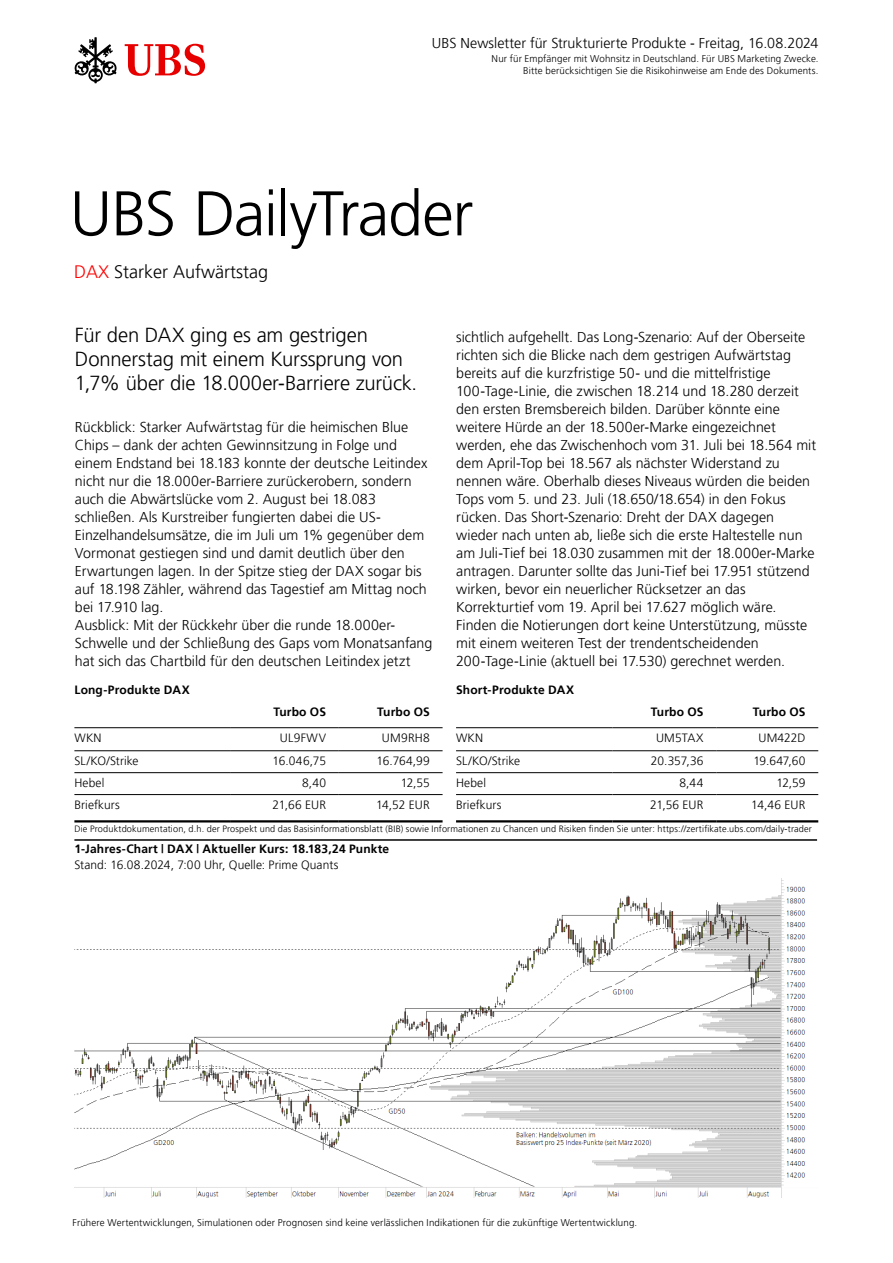
<style>
.page{position:relative;width:893px;height:1263px;background:#fff}
.page>*{position:absolute;margin:0;border:0;box-sizing:border-box;transform-origin:0 0}
.t1{font:300 63px "Frutiger 45";letter-spacing:-.025em;color:#000}
.t2{font:300 20.25px/24px "Frutiger 45";letter-spacing:-.01em;color:#000}
.t3{font:300 18px "Frutiger 45";color:#000}
.t4{font:300 14.25px/18px "Frutiger 45";color:#000}
.t5{font:300 12px "Frutiger 45";letter-spacing:.01em;color:#000}
.t6{font:300 12px "Frutiger 45";letter-spacing:.01em;color:#000}
.t7{font:300 9.75px/12px "Frutiger 45";letter-spacing:.015em;color:#000;text-align:right}
.t8{font:300 9.15px "Frutiger 45";letter-spacing:.015em;color:#000}
.s1{color:#f00}
</style>
<div class="page">
<svg style="left:125px;top:44px;width:80px;height:32px"></svg>
<svg style="left:74px;top:37px;width:43px;height:46px"></svg>
<img style="left:74px;top:878px;width:732px;height:319px">
<hr style="left:231px;top:750px;width:108px;height:1px;background:#000">
<hr style="left:74px;top:727px;width:157px;height:1px;background:#000">
<hr style="left:231px;top:727px;width:108px;height:1px;background:#000">
<hr style="left:339px;top:727px;width:104px;height:1px;background:#000">
<hr style="left:74px;top:750px;width:157px;height:1px;background:#000">
<hr style="left:339px;top:750px;width:104px;height:1px;background:#000">
<hr style="left:74px;top:772px;width:157px;height:1px;background:#000">
<hr style="left:231px;top:772px;width:108px;height:1px;background:#000">
<hr style="left:339px;top:772px;width:104px;height:1px;background:#000">
<hr style="left:74px;top:794px;width:157px;height:1px;background:#000">
<hr style="left:231px;top:794px;width:108px;height:1px;background:#000">
<hr style="left:339px;top:794px;width:104px;height:1px;background:#000">
<hr style="left:74px;top:820px;width:157px;height:2px;background:#000">
<hr style="left:231px;top:820px;width:108px;height:2px;background:#000">
<hr style="left:339px;top:820px;width:104px;height:2px;background:#000">
<hr style="left:716px;top:750px;width:102px;height:1px;background:#000">
<hr style="left:456px;top:727px;width:156px;height:1px;background:#000">
<hr style="left:612px;top:727px;width:104px;height:1px;background:#000">
<hr style="left:716px;top:727px;width:102px;height:1px;background:#000">
<hr style="left:456px;top:750px;width:156px;height:1px;background:#000">
<hr style="left:612px;top:750px;width:104px;height:1px;background:#000">
<hr style="left:456px;top:772px;width:156px;height:1px;background:#000">
<hr style="left:612px;top:772px;width:104px;height:1px;background:#000">
<hr style="left:716px;top:772px;width:102px;height:1px;background:#000">
<hr style="left:456px;top:794px;width:156px;height:1px;background:#000">
<hr style="left:612px;top:794px;width:104px;height:1px;background:#000">
<hr style="left:716px;top:794px;width:102px;height:1px;background:#000">
<hr style="left:456px;top:820px;width:156px;height:2px;background:#000">
<hr style="left:612px;top:820px;width:104px;height:2px;background:#000">
<hr style="left:716px;top:820px;width:102px;height:2px;background:#000">
<hr style="left:74px;top:839px;width:743px;height:2px;background:#000">
<p class="t4" style="left:432px;top:34px;width:388px">UBS Newsletter für Strukturierte Produkte - Freitag, 16.08.2024</p>
<p class="t7" style="left:492px;top:53px;width:328px">Nur für Empfänger mit Wohnsitz in Deutschland. Für UBS Marketing Zwecke.<br>Bitte berücksichtigen Sie die Risikohinweise am Ende des Dokuments.</p>
<h1 class="t1" style="left:70px;top:177px;width:405px">UBS DailyTrader</h1>
<p class="t3" style="left:74px;top:261px;width:196px"><span class="s1">DAX</span> Starker Aufwärtstag</p>
<h2 class="t2" style="left:75px;top:323px;width:344px">Für den DAX ging es am gestrigen<br>Donnerstag mit einem Kurssprung von<br>1,7% über die 18.000er-Barriere zurück.</h2>
<p class="t4" style="left:75px;top:418px;width:359px">Rückblick: Starker Aufwärtstag für die heimischen Blue Chips – dank der achten Gewinnsitzung in Folge und einem Endstand bei 18.183 konnte der deutsche Leitindex nicht nur die 18.000er-Barriere zurückerobern, sondern auch die Abwärtslücke vom 2. August bei 18.083 schließen. Als Kurstreiber fungierten dabei die US-Einzelhandelsumsätze, die im Juli um 1% gegenüber dem Vormonat gestiegen sind und damit deutlich über den Erwartungen lagen. In der Spitze stieg der DAX sogar bis auf 18.198 Zähler, während das Tagestief am Mittag noch bei 17.910 lag.<br>Ausblick: Mit der Rückkehr über die runde 18.000er-Schwelle und der Schließung des Gaps vom Monatsanfang hat sich das Chartbild für den deutschen Leitindex jetzt</p>
<p class="t4" style="left:456px;top:328px;width:361px">sichtlich aufgehellt. Das Long-Szenario: Auf der Oberseite richten sich die Blicke nach dem gestrigen Aufwärtstag bereits auf die kurzfristige 50- und die mittelfristige 100-Tage-Linie, die zwischen 18.214 und 18.280 derzeit den ersten Bremsbereich bilden. Darüber könnte eine weitere Hürde an der 18.500er-Marke eingezeichnet werden, ehe das Zwischenhoch vom 31. Juli bei 18.564 mit dem April-Top bei 18.567 als nächster Widerstand zu nennen wäre. Oberhalb dieses Niveaus würden die beiden Tops vom 5. und 23. Juli (18.650/18.654) in den Fokus rücken. Das Short-Szenario: Dreht der DAX dagegen wieder nach unten ab, ließe sich die erste Haltestelle nun am Juli-Tief bei 18.030 zusammen mit der 18.000er-Marke antragen. Darunter sollte das Juni-Tief bei 17.951 stützend wirken, bevor ein neuerlicher Rücksetzer an das Korrekturtief vom 19. April bei 17.627 möglich wäre.<br>Finden die Notierungen dort keine Unterstützung, müsste mit einem weiteren Test der trendentscheidenden 200-Tage-Linie (aktuell bei 17.530) gerechnet werden.</p>
<p class="t6" style="left:74px;top:682px;width:117px">Long-Produkte DAX</p>
<p class="t6" style="left:456px;top:682px;width:119px">Short-Produkte DAX</p>
<p class="t6" style="left:273px;top:705px;width:54px">Turbo OS</p>
<p class="t6" style="left:377px;top:705px;width:54px">Turbo OS</p>
<p class="t6" style="left:651px;top:705px;width:54px">Turbo OS</p>
<p class="t6" style="left:753px;top:705px;width:54px">Turbo OS</p>
<p class="t5" style="left:74px;top:731px;width:29px">WKN</p>
<p class="t5" style="left:280px;top:731px;width:48px">UL9FWV</p>
<p class="t5" style="left:382px;top:731px;width:49px">UM9RH8</p>
<p class="t5" style="left:74px;top:754px;width:66px">SL/KO/Strike</p>
<p class="t5" style="left:273px;top:754px;width:55px">16.046,75</p>
<p class="t5" style="left:377px;top:754px;width:55px">16.764,99</p>
<p class="t5" style="left:74px;top:776px;width:32px">Hebel</p>
<p class="t5" style="left:302px;top:776px;width:26px">8,40</p>
<p class="t5" style="left:401px;top:776px;width:31px">12,55</p>
<p class="t5" style="left:74px;top:798px;width:47px">Briefkurs</p>
<p class="t5" style="left:273px;top:798px;width:55px">21,66 EUR</p>
<p class="t5" style="left:376px;top:798px;width:55px">14,52 EUR</p>
<p class="t5" style="left:456px;top:731px;width:29px">WKN</p>
<p class="t5" style="left:656px;top:731px;width:49px">UM5TAX</p>
<p class="t5" style="left:758px;top:731px;width:49px">UM422D</p>
<p class="t5" style="left:456px;top:754px;width:66px">SL/KO/Strike</p>
<p class="t5" style="left:651px;top:754px;width:54px">20.357,36</p>
<p class="t5" style="left:753px;top:754px;width:54px">19.647,60</p>
<p class="t5" style="left:456px;top:776px;width:32px">Hebel</p>
<p class="t5" style="left:679px;top:776px;width:26px">8,44</p>
<p class="t5" style="left:776px;top:776px;width:31px">12,59</p>
<p class="t5" style="left:456px;top:798px;width:47px">Briefkurs</p>
<p class="t5" style="left:650px;top:798px;width:55px">21,56 EUR</p>
<p class="t5" style="left:751px;top:798px;width:56px">14,46 EUR</p>
<p class="t8" style="left:74px;top:823px;width:739px">Die Produktdokumentation, d.h. der Prospekt und das Basisinformationsblatt (BIB) sowie Informationen zu Chancen und Risiken finden Sie unter: https://zertifikate.ubs.com/daily-trader</p>
<p class="t6" style="left:74px;top:842px;width:316px">1-Jahres-Chart | DAX | Aktueller Kurs: 18.183,24 Punkte</p>
<p class="t5" style="left:74px;top:858px;width:265px">Stand: 16.08.2024, 7:00 Uhr, Quelle: Prime Quants</p>
<p class="t7" style="left:73px;top:1216px;width:566px">Frühere Wertentwicklungen, Simulationen oder Prognosen sind keine verlässlichen Indikationen für die zukünftige Wertentwicklung.</p>
</div>
